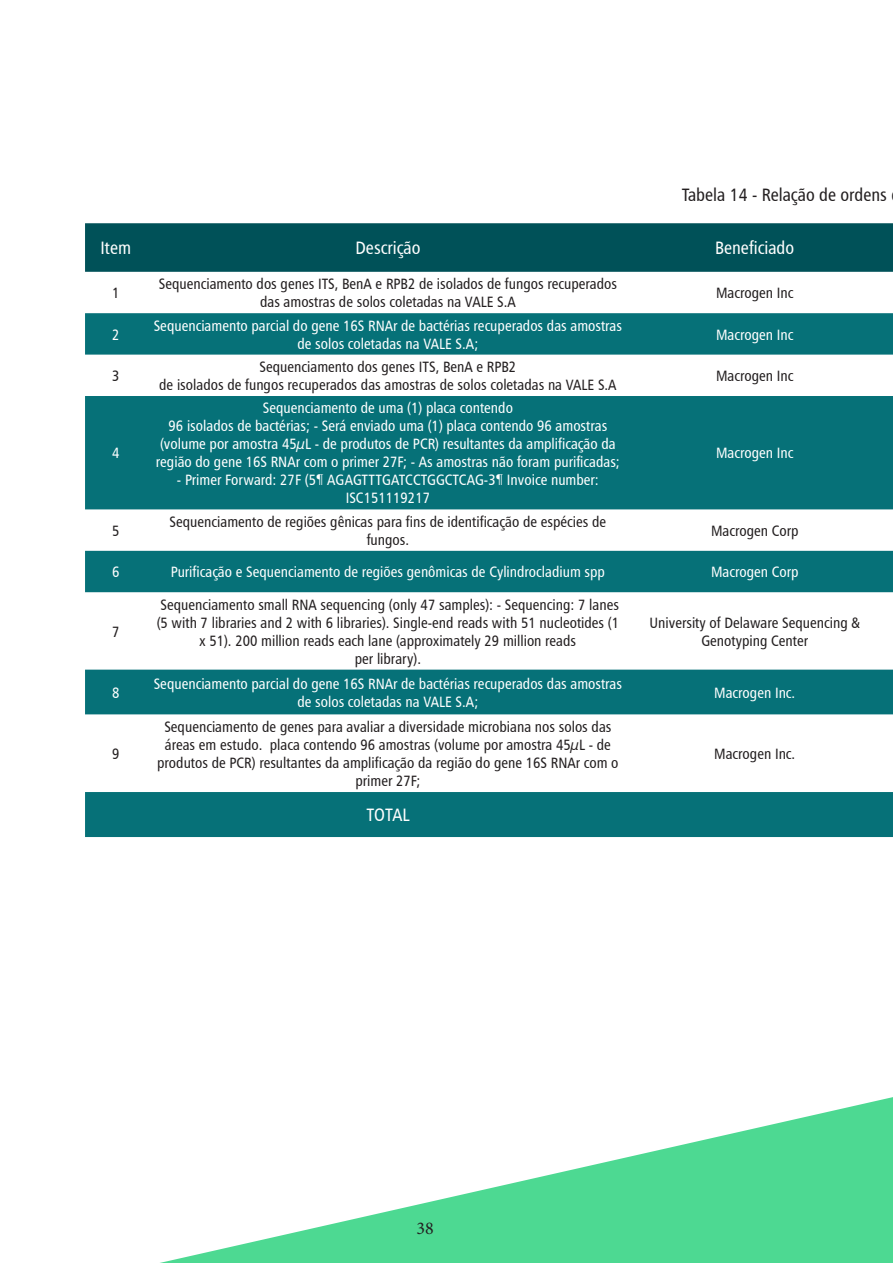
<style>
.page{position:relative;width:893px;height:1263px;background:#fff}
.page>*{position:absolute;margin:0;border:0;box-sizing:border-box;transform-origin:0 0}
.t1{font:18px "Humanist 777 BT Roman Condensed B";color:#fff}
.t2{font:18px "Humanist 777 BT Roman Condensed B";color:#231f20}
.t3{font:18px "Minion Pro";color:#231f20}
.t4{font:15px/18px "Humanist 777 BT Roman Condensed B";color:#231f20;text-align:center}
.t5{font:15px/18px "Humanist 777 BT Roman Condensed B";color:#fff;text-align:center}
</style>
<div class="page">
<div style="left:85px;top:223px;width:808px;height:49px;background:#005158"></div>
<svg style="left:85px;top:313px;width:808px;height:402px;fill:#067178"></svg>
<div style="left:85px;top:792px;width:808px;height:45px;background:#067178"></div>
<svg style="left:160px;top:1097px;width:733px;height:166px"></svg>
<p class="t2" style="left:682px;top:183px;width:207px">Tabela 14 - Relação de ordens</p>
<p class="t1" style="left:101px;top:237px;width:32px">Item</p>
<p class="t1" style="left:355px;top:237px;width:66px">Descrição</p>
<p class="t1" style="left:715px;top:237px;width:81px">Beneficiado</p>
<p class="t4" style="left:112px;top:284px;width:9px">1</p>
<p class="t4" style="left:159px;top:275px;width:460px">Sequenciamento dos genes ITS, BenA e RPB2 de isolados de fungos recuperados das amostras de solos coletadas na VALE S.A</p>
<p class="t4" style="left:716px;top:284px;width:79px">Macrogen Inc</p>
<p class="t5" style="left:112px;top:325px;width:9px">2</p>
<p class="t5" style="left:154px;top:316px;width:470px">Sequenciamento parcial do gene 16S RNAr de bactérias recuperados das amostras de solos coletadas na VALE S.A;</p>
<p class="t5" style="left:716px;top:325px;width:79px">Macrogen Inc</p>
<p class="t4" style="left:112px;top:366px;width:9px">3</p>
<p class="t4" style="left:159px;top:357px;width:459px">Sequenciamento dos genes ITS, BenA e RPB2<br>de isolados de fungos recuperados das amostras de solos coletadas na VALE S.A</p>
<p class="t4" style="left:716px;top:366px;width:79px">Macrogen Inc</p>
<p class="t5" style="left:112px;top:444px;width:9px">4</p>
<p class="t5" style="left:156px;top:399px;width:465px">Sequenciamento de uma (1) placa contendo<br>96 isolados de bactérias; - Será enviado uma (1) placa contendo 96 amostras (volume por amostra 45µL - de produtos de PCR) resultantes da amplificação da região do gene 16S RNAr com o primer 27F; - As amostras não foram purificadas;</p>
<p class="t5" style="left:177px;top:471px;width:423px">- Primer Forward: 27F (5¶ AGAGTTTGATCCTGGCTCAG-3¶ Invoice number:<br>ISC151119217</p>
<p class="t5" style="left:716px;top:444px;width:79px">Macrogen Inc</p>
<p class="t4" style="left:112px;top:521px;width:9px">5</p>
<p class="t4" style="left:170px;top:512px;width:438px">Sequenciamento de regiões gênicas para fins de identificação de espécies de fungos.</p>
<p class="t4" style="left:711px;top:521px;width:89px">Macrogen Corp</p>
<p class="t5" style="left:112px;top:563px;width:9px">6</p>
<p class="t5" style="left:171px;top:563px;width:436px">Purificação e Sequenciamento de regiões genômicas de Cylindrocladium spp</p>
<p class="t5" style="left:711px;top:563px;width:89px">Macrogen Corp</p>
<p class="t4" style="left:112px;top:622px;width:9px">7</p>
<p class="t4" style="left:157px;top:595px;width:464px">Sequenciamento small RNA sequencing (only 47 samples): - Sequencing: 7 lanes (5 with 7 libraries and 2 with 6 libraries). Single-end reads with 51 nucleotides (1 x 51). 200 million reads each lane (approximately 29 million reads<br>per library).</p>
<p class="t4" style="left:649px;top:613px;width:212px">University of Delaware Sequencing &amp;<br>Genotyping Center</p>
<p class="t5" style="left:112px;top:683px;width:9px">8</p>
<p class="t5" style="left:154px;top:674px;width:470px">Sequenciamento parcial do gene 16S RNAr de bactérias recuperados das amostras de solos coletadas na VALE S.A;</p>
<p class="t5" style="left:714px;top:683px;width:83px">Macrogen Inc.</p>
<p class="t4" style="left:112px;top:744px;width:9px">9</p>
<p class="t4" style="left:157px;top:717px;width:463px">Sequenciamento de genes para avaliar a diversidade microbiana nos solos das áreas em estudo. placa contendo 96 amostras (volume por amostra 45µL - de produtos de PCR) resultantes da amplificação da região do gene 16S RNAr com o primer 27F;</p>
<p class="t4" style="left:714px;top:744px;width:83px">Macrogen Inc.</p>
<p class="t1" style="left:366px;top:804px;width:45px">TOTAL</p>
<p class="t3" style="left:417px;top:1216px;width:19px">38</p>
</div>
